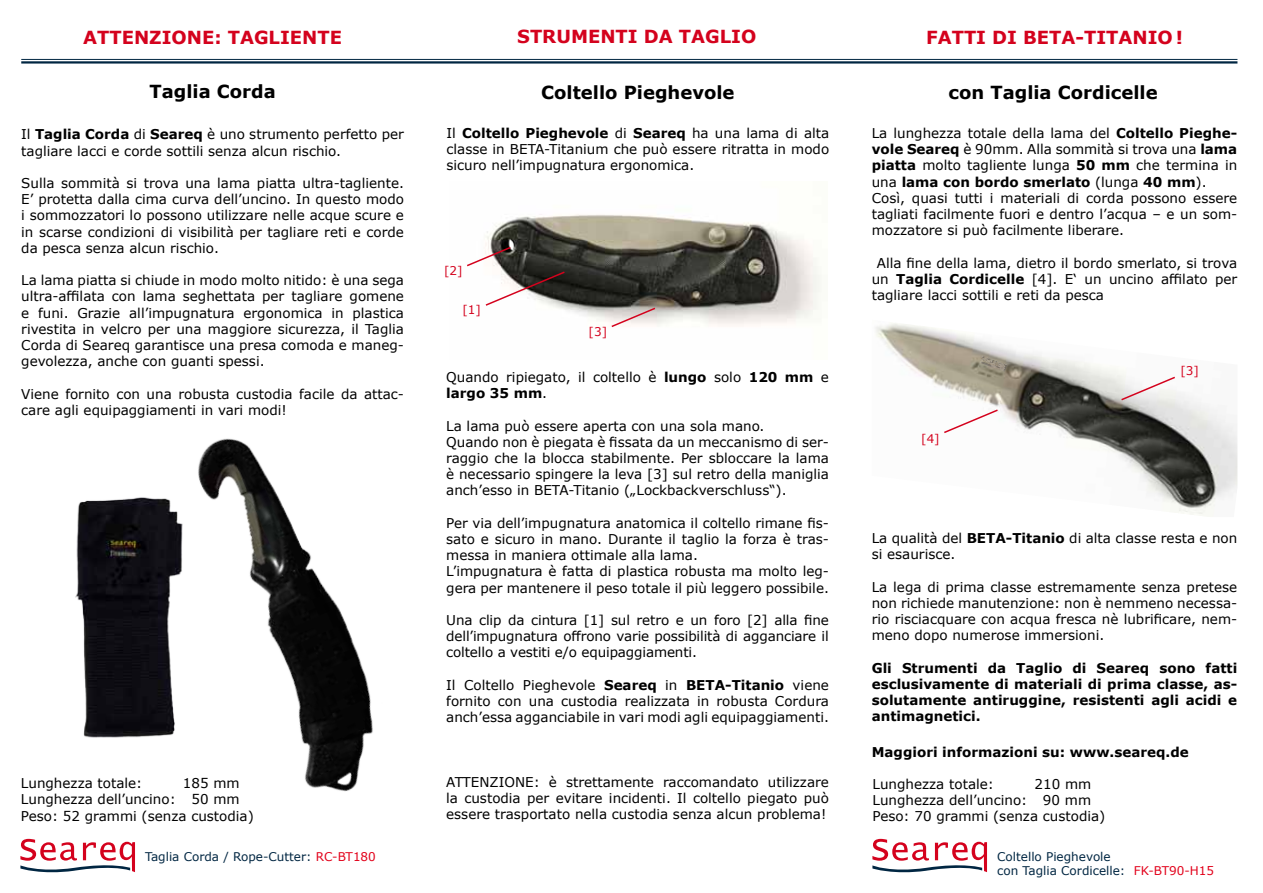
<style>
.page{position:relative;width:1263px;height:893px;background:#fff}
.page>*{position:absolute;margin:0;border:0;box-sizing:border-box;transform-origin:0 0}
.t1{font:700 18px "Verdana";color:#d4021d}
.t2{font:700 18px "Verdana";color:#000}
.t3{font:13.5px/16.2px "Verdana";color:#000}
.t4{font:700 13.5px/16.2px "Verdana";color:#000;text-align:justify}
.t5{font:12px/14.4px "Verdana";color:#002642}
.t6{font:12px "Verdana";color:#d4021d}
.s1{font-weight:700}
.s2{color:#e2001a}
</style>
<div class="page">
<img style="left:485px;top:214px;width:337px;height:112px">
<svg style="left:467px;top:246px;width:99px;height:61px"></svg>
<img style="left:875px;top:323px;width:362px;height:194px">
<img style="left:979px;top:355px;width:28px;height:17px">
<svg style="left:942px;top:408px;width:57px;height:26px"></svg>
<svg style="left:1119px;top:375px;width:58px;height:27px"></svg>
<svg style="left:610px;top:306px;width:47px;height:22px"></svg>
<svg style="left:872px;top:839px;width:115px;height:33px"></svg>
<svg style="left:20px;top:839px;width:115px;height:33px"></svg>
<hr style="left:21px;top:59px;width:1216px;height:1px;background:#002642">
<hr style="left:21px;top:61px;width:1216px;height:3px;background:#002642">
<img style="left:75px;top:497px;width:84px;height:241px">
<img style="left:159px;top:438px;width:214px;height:354px">
<h1 class="t1" style="left:83px;top:24px;width:260px">ATTENZIONE: TAGLIENTE</h1>
<h1 class="t1" style="left:517px;top:24px;width:241px">STRUMENTI DA TAGLIO</h1>
<h1 class="t1" style="left:926px;top:24px;width:259px">FATTI DI BETA-TITANIO !</h1>
<h1 class="t2" style="left:149px;top:79px;width:128px">Taglia Corda</h1>
<h1 class="t2" style="left:541px;top:79px;width:195px">Coltello Pieghevole</h1>
<h1 class="t2" style="left:948px;top:79px;width:211px">con Taglia Cordicelle</h1>
<p class="t3" style="left:21px;top:126px;width:384px">Il <span class="s1">Taglia Corda</span> di <span class="s1">Seareq</span> è uno strumento perfetto per tagliare lacci e corde sottili senza alcun rischio.</p>
<p class="t3" style="left:21px;top:175px;width:384px;text-align:justify">Sulla sommità si trova una lama piatta ultra-tagliente.<br>E’ protetta dalla cima curva dell’uncino. In questo modo i sommozzatori lo possono utilizzare nelle acque scure e in scarse condizioni di visibilità per tagliare reti e corde da pesca senza alcun rischio.</p>
<p class="t3" style="left:21px;top:272px;width:384px;text-align:justify">La lama piatta si chiude in modo molto nitido: è una sega ultra-affilata con lama seghettata per tagliare gomene e funi. Grazie all’impugnatura ergonomica in plastica rivestita in velcro per una maggiore sicurezza, il Taglia Corda di Seareq garantisce una presa comoda e maneg&shy;gevolezza, anche con guanti spessi.</p>
<p class="t3" style="left:21px;top:385px;width:384px">Viene fornito con una robusta custodia facile da attac&shy;care agli equipaggiamenti in vari modi!</p>
<p class="t3" style="left:446px;top:125px;width:384px;text-align:justify">Il <span class="s1">Coltello Pieghevole</span> di <span class="s1">Seareq</span> ha una lama di alta classe in BETA-Titanium che può essere ritratta in modo sicuro nell’impugnatura ergonomica.</p>
<p class="t6" style="left:444px;top:262px;width:20px">[2]</p>
<p class="t6" style="left:462px;top:302px;width:20px">[1]</p>
<p class="t6" style="left:589px;top:323px;width:20px">[3]</p>
<p class="t3" style="left:446px;top:369px;width:384px">Quando ripiegato, il coltello è <span class="s1">lungo</span> solo <span class="s1">120 mm</span> e <span class="s1">largo 35 mm</span>.</p>
<p class="t3" style="left:446px;top:417px;width:384px">La lama può essere aperta con una sola mano.<br>Quando non è piegata è fissata da un meccanismo di ser&shy;raggio che la blocca stabilmente. Per sbloccare la lama è necessario spingere la leva [3] sul retro della maniglia anch’esso in BETA-Titanio („Lockbackverschluss“).</p>
<p class="t3" style="left:446px;top:515px;width:384px">Per via dell’impugnatura anatomica il coltello rimane fis&shy;sato e sicuro in mano. Durante il taglio la forza è tras&shy;messa in maniera ottimale alla lama.<br>L’impugnatura è fatta di plastica robusta ma molto leg&shy;gera per mantenere il peso totale il più leggero possibile.</p>
<p class="t3" style="left:446px;top:612px;width:384px;text-align:justify">Una clip da cintura [1] sul retro e un foro [2] alla fine dell’impugnatura offrono varie possibilità di agganciare il coltello a vestiti e/o equipaggiamenti.</p>
<p class="t3" style="left:446px;top:677px;width:384px;text-align:justify">Il Coltello Pieghevole <span class="s1">Seareq</span> in <span class="s1">BETA-Titanio</span> viene fornito con una custodia realizzata in robusta Cordura anch’essa agganciabile in vari modi agli equipaggiamenti.</p>
<p class="t3" style="left:872px;top:125px;width:367px">La lunghezza totale della lama del <span class="s1">Coltello Pieghe&shy;vole Seareq</span> è 90mm. Alla sommità si trova una <span class="s1">lama piatta</span> molto tagliente lunga <span class="s1">50 mm</span> che termina in una <span class="s1">lama con bordo smerlato</span> (lunga <span class="s1">40 mm</span>).<br>Così, quasi tutti i materiali di corda possono essere tagliati facilmente fuori e dentro l’acqua – e un som&shy;mozzatore si può facilmente liberare.</p>
<p class="t3" style="left:872px;top:254px;width:367px;text-align:justify;text-indent:5px">Alla fine della lama, dietro il bordo smerlato, si trova un <span class="s1">Taglia Cordicelle</span> [4]. E‘ un uncino affilato per tagliare lacci sottili e reti da pesca</p>
<p class="t6" style="left:921px;top:430px;width:20px">[4]</p>
<p class="t6" style="left:1180px;top:362px;width:20px">[3]</p>
<p class="t3" style="left:872px;top:530px;width:367px">La qualità del <span class="s1">BETA-Titanio</span> di alta classe resta e non si esaurisce.</p>
<p class="t3" style="left:872px;top:578px;width:367px;text-align:justify">La lega di prima classe estremamente senza pretese non richiede manutenzione: non è nemmeno necessa&shy;rio risciacquare con acqua fresca nè lubrificare, nem&shy;meno dopo numerose immersioni.</p>
<p class="t4" style="left:872px;top:659px;width:367px">Gli Strumenti da Taglio di Seareq sono fatti esclusivamente di materiali di prima classe, as&shy;solutamente antiruggine, resistenti agli acidi e antimagnetici.</p>
<p class="t4" style="left:872px;top:744px;width:319px">Maggiori informazioni su: www.seareq.de</p>
<p class="t3" style="left:21px;top:775px;width:123px">Lunghezza totale:</p>
<p class="t3" style="left:21px;top:775px;width:234px;text-indent:162px">185 mm<br>Lunghezza dell’uncino: 50 mm<br>Peso: 52 grammi (senza custodia)</p>
<p class="t3" style="left:446px;top:774px;width:384px;text-align:justify">ATTENZIONE: è strettamente raccomandato utilizzare la custodia per evitare incidenti. Il coltello piegato può essere trasportato nella custodia senza alcun problema!</p>
<p class="t3" style="left:872px;top:775px;width:123px">Lunghezza totale:</p>
<p class="t3" style="left:872px;top:775px;width:234px;text-indent:162px">210 mm<br>Lunghezza dell’uncino: 90 mm<br>Peso: 70 grammi (senza custodia)</p>
<p class="t5" style="left:145px;top:849px;width:232px">Taglia Corda / Rope-Cutter: <span class="s2">RC-BT180</span></p>
<p class="t5" style="left:997px;top:849px;width:218px">Coltello Pieghevole<br>con Taglia Cordicelle: <span class="s2">FK-BT90-H15</span></p>
</div>
